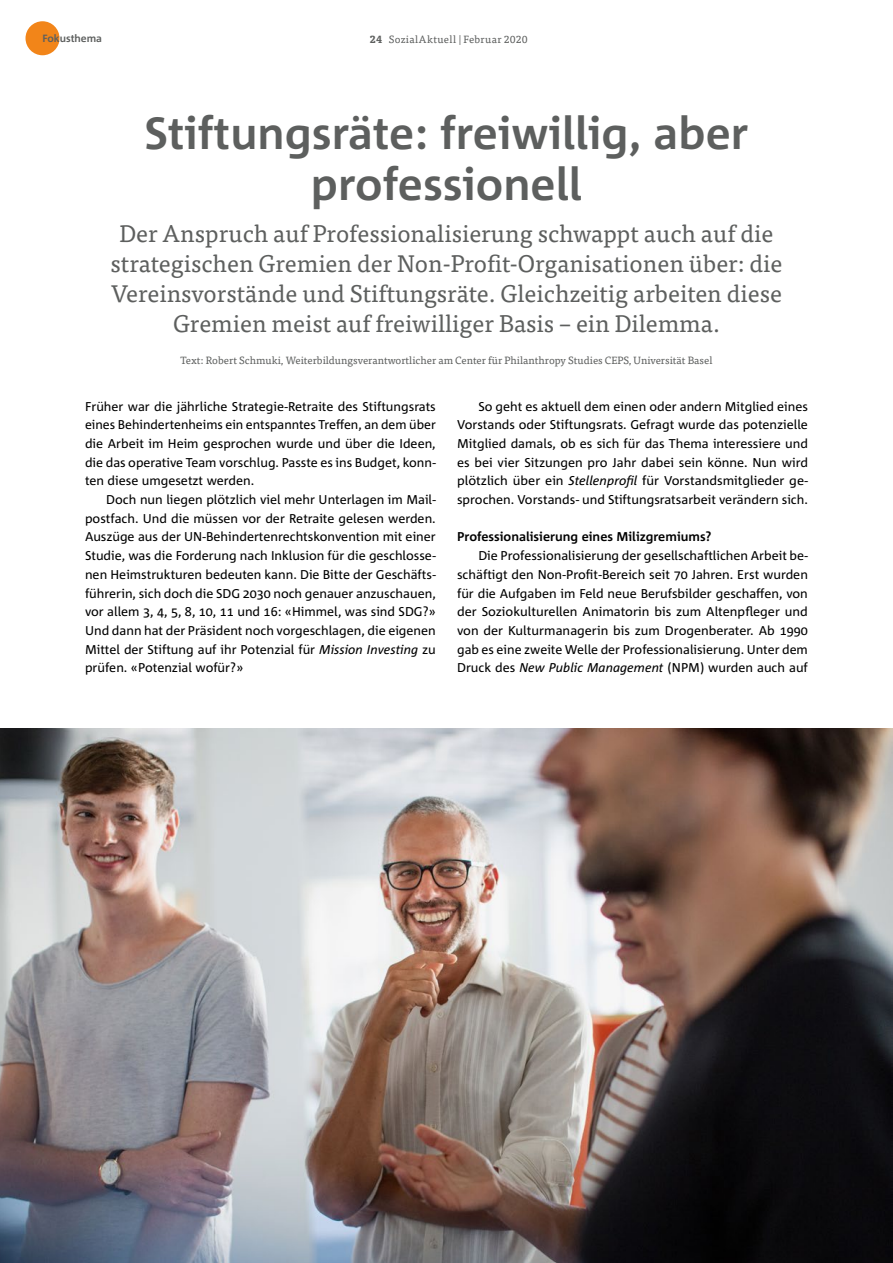
<style>
.page{position:relative;width:893px;height:1263px;background:#fff}
.page>*{position:absolute;margin:0;border:0;box-sizing:border-box;transform-origin:0 0}
.t1{font:700 45px/51px "Corpid Office C1";color:#5d5f5e;text-align:center}
.t2{font:24px/30px "Tisa Pro";color:#5d5f5e;text-align:center}
.t3{font:12.75px/18.8px "Corpid Office C1";color:#000;text-align:justify}
.t4{font:700 12.75px "Corpid Office C1";color:#000}
.t5{font:10.5px "Tisa Pro";color:#5d5f5e}
.t6{font:10.5px "Tisa Pro";letter-spacing:.03em;color:#5d5f5e}
.t7{font:700 10.5px "Corpid Office C1";color:#5d5f5e}
.s1{font-weight:700}
.s2{font-style:italic}
</style>
<div class="page">
<img style="left:0;top:728px;width:893px;height:535px">
<div style="left:26px;top:21px;width:34px;height:34px;background:#f28519;border-radius:50%"></div>
<p class="t7" style="left:43px;top:32px;width:61px">Fokusthema</p>
<p class="t6" style="left:370px;top:31px;width:159px"><span class="s1">24</span> SozialAktuell | Februar 2020</p>
<h1 class="t1" style="left:145px;top:106px;width:605px">Stiftungsräte: freiwillig, aber professionell</h1>
<p class="t2" style="left:111px;top:217px;width:673px">Der Anspruch auf Professionalisierung schwappt auch auf die strategischen Gremien der Non-Profit-Organisationen über: die Vereinsvorstände und Stiftungsräte. Gleichzeitig arbeiten diese Gremien meist auf freiwilliger Basis – ein Dilemma.</p>
<p class="t5" style="left:181px;top:353px;width:533px">Text: Robert Schmuki, Weiterbildungsverantwortlicher am Center für Philanthropy Studies CEPS, Universität Basel</p>
<p class="t3" style="left:85px;top:396px;width:352px">Früher war die jährliche Strategie-Retraite des Stiftungsrats eines Behindertenheims ein entspanntes Treffen, an dem über die Arbeit im Heim gesprochen wurde und über die Ideen, die das operative Team vorschlug. Passte es ins Budget, konn&shy;ten diese umgesetzt werden.</p>
<p class="t3" style="left:85px;top:490px;width:352px;text-indent:21px">Doch nun liegen plötzlich viel mehr Unterlagen im Mail&shy;postfach. Und die müssen vor der Retraite gelesen werden.<br>Auszüge aus der UN-Behindertenrechtskonvention mit einer Studie, was die Forderung nach Inklusion für die geschlosse&shy;nen Heimstrukturen bedeuten kann. Die Bitte der Geschäfts&shy;führerin, sich doch die SDG 2030 noch genauer anzuschauen, vor allem 3, 4, 5, 8, 10, 11 und 16: «Himmel, was sind SDG?» Und dann hat der Präsident noch vorgeschlagen, die eigenen Mittel der Stiftung auf ihr Potenzial für <span class="s2">Mission Investing</span> zu prüfen. «Potenzial wofür?»</p>
<p class="t3" style="left:457px;top:396px;width:352px;text-indent:21px">So geht es aktuell dem einen oder andern Mitglied eines Vorstands oder Stiftungsrats. Gefragt wurde das potenzielle Mitglied damals, ob es sich für das Thema interessiere und es bei vier Sitzungen pro Jahr dabei sein könne. Nun wird plötzlich über ein <span class="s2">Stellenprofil</span> für Vorstandsmitglieder ge&shy;sprochen. Vorstands- und Stiftungsratsarbeit verändern sich.</p>
<p class="t4" style="left:457px;top:529px;width:256px">Professionalisierung eines Milizgremiums?</p>
<p class="t3" style="left:457px;top:546px;width:352px;text-indent:21px">Die Professionalisierung der gesellschaftlichen Arbeit be&shy;schäftigt den Non-Profit-Bereich seit 70 Jahren. Erst wurden für die Aufgaben im Feld neue Berufsbilder geschaffen, von der Soziokulturellen Animatorin bis zum Altenpfleger und von der Kulturmanagerin bis zum Drogenberater. Ab 1990 gab es eine zweite Welle der Professionalisierung. Unter dem Druck des <span class="s2">New Public Management</span> (NPM) wurden auch auf</p>
</div>
